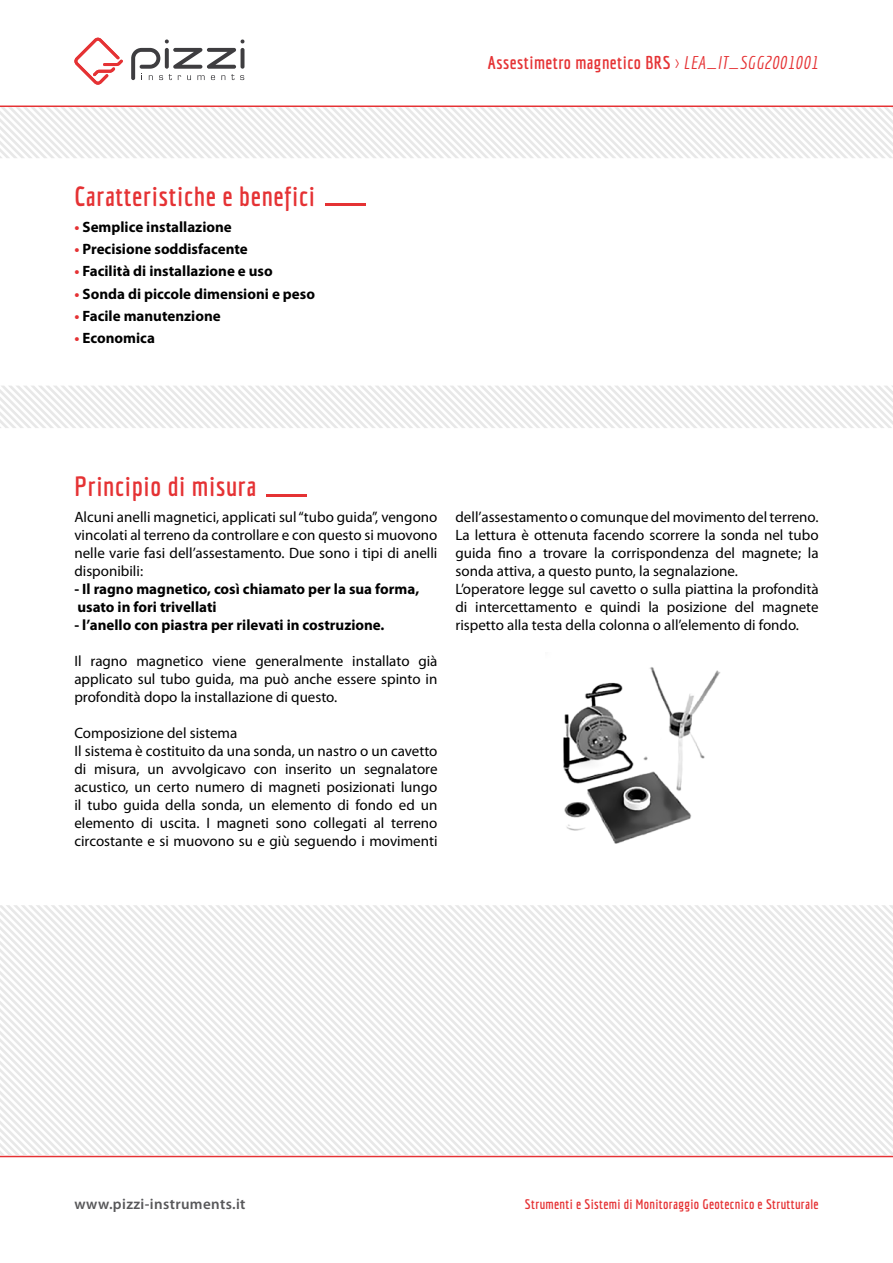
<style>
.page{position:relative;width:893px;height:1263px;background:#fff}
.page>*{position:absolute;margin:0;border:0;box-sizing:border-box;transform-origin:0 0}
.t1{font:700 27px "Economica";letter-spacing:.025em;color:#e53234}
.t2{font:700 18px "Economica";letter-spacing:.025em;color:#e53234}
.t3{font:15px/18px "Myriad Pro";color:#000;text-align:justify}
.t4{font:700 15px/18px "Myriad Pro";color:#000}
.t5{font:600 15px "Myriad Pro";letter-spacing:.025em;color:#58585a}
.t6{font:700 13.5px "Economica";letter-spacing:.025em;color:#e53234}
.s1{color:#e53234}
.s2{font-weight:400}
.s3{font-weight:400;font-style:italic}
</style>
<div class="page">
<svg style="left:0;top:37px;width:893px;height:70px"></svg>
<svg style="left:0;top:1156px;width:893px;height:2px;background:#ee7c7e"></svg>
<svg style="left:131px;top:39px;width:113px;height:41px"></svg>
<svg style="left:74px;top:38px;width:49px;height:47px"></svg>
<img style="left:563px;top:667px;width:158px;height:177px">
<svg style="left:0;top:107px;width:893px;height:51px"></svg>
<svg style="left:0;top:386px;width:893px;height:42px"></svg>
<svg style="left:0;top:905px;width:893px;height:250px"></svg>
<h1 class="t1" style="left:74px;top:180px;width:296px">Caratteristiche e benefici _</h1>
<p class="t4" style="left:74px;top:218px;width:159px"><span class="s1">•</span> Semplice installazione</p>
<p class="t4" style="left:74px;top:240px;width:175px"><span class="s1">•</span> Precisione soddisfacente</p>
<p class="t4" style="left:74px;top:262px;width:200px"><span class="s1">•</span> Facilità di installazione e uso</p>
<p class="t4" style="left:74px;top:285px;width:242px"><span class="s1">•</span> Sonda di piccole dimensioni e peso</p>
<p class="t4" style="left:74px;top:307px;width:148px"><span class="s1">•</span> Facile manutenzione</p>
<p class="t4" style="left:74px;top:329px;width:82px"><span class="s1">•</span> Economica</p>
<p class="t2" style="left:488px;top:52px;width:332px">Assestimetro magnetico BRS <span class="s2">&gt;</span> <span class="s3">LEA_IT_SGG2001001</span></p>
<h1 class="t1" style="left:74px;top:471px;width:237px">Principio di misura _</h1>
<p class="t3" style="left:74px;top:509px;width:365px">Alcuni anelli magnetici, applicati sul “tubo guida”, vengono vincolati al terreno da controllare e con questo si muovono nelle varie fasi dell’assestamento. Due sono i tipi di anelli disponibili:</p>
<p class="t4" style="left:74px;top:580px;width:346px">- Il ragno magnetico, così chiamato per la sua forma, usato in fori trivellati</p>
<p class="t4" style="left:74px;top:616px;width:312px">- l’anello con piastra per rilevati in costruzione.</p>
<p class="t3" style="left:74px;top:653px;width:365px">Il ragno magnetico viene generalmente installato già applicato sul tubo guida, ma può anche essere spinto in profondità dopo la installazione di questo.</p>
<p class="t3" style="left:74px;top:725px;width:365px;text-align:left">Composizione del sistema<br>Il sistema è costituito da una sonda, un nastro o un cavetto di misura, un avvolgicavo con inserito un segnalatore acustico, un certo numero di magneti posizionati lungo il tubo guida della sonda, un elemento di fondo ed un elemento di uscita. I magneti sono collegati al terreno circostante e si muovono su e giù seguendo i movimenti</p>
<p class="t3" style="left:455px;top:509px;width:365px;text-align:left">dell’assestamento o comunque del movimento del terreno.<br>La lettura è ottenuta facendo scorrere la sonda nel tubo guida fino a trovare la corrispondenza del magnete; la sonda attiva, a questo punto, la segnalazione.<br>L’operatore legge sul cavetto o sulla piattina la profondità di intercettamento e quindi la posizione del magnete rispetto alla testa della colonna o all’elemento di fondo.</p>
<p class="t5" style="left:74px;top:1196px;width:173px">www.pizzi-instruments.it</p>
<p class="t6" style="left:525px;top:1196px;width:295px">Strumenti e Sistemi di Monitoraggio Geotecnico e Strutturale</p>
</div>
